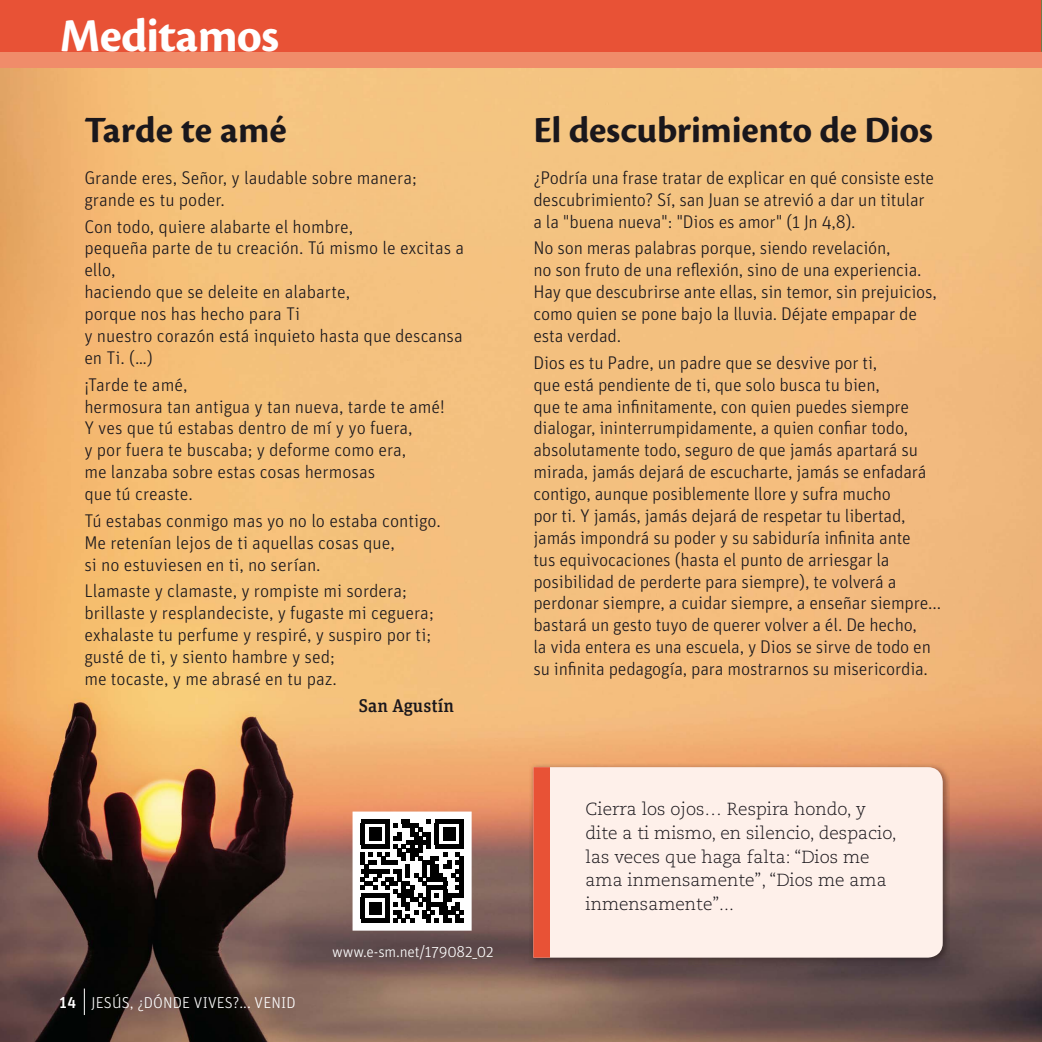
<style>
.page{position:relative;width:1042px;height:1042px;background:#fff}
.page>*{position:absolute;margin:0;border:0;box-sizing:border-box;transform-origin:0 0}
.t1{font:700 49px "Cronos Pro";letter-spacing:-.015em;color:#fff}
.t2{font:700 38.5px "Cronos Pro";letter-spacing:-.01em;color:#1a171c}
.t3{font:300 18.38px/21.9px "Unit Pro";letter-spacing:-.01em;color:#1a171c}
.t4{font:500 18.38px "Unit Slab Pro";color:#1a171c}
.t5{font:300 17.5px/23.6px "Caecilia LT Std";color:#1a171c}
.t6{font:300 15.75px "Unit Pro";letter-spacing:.01em;color:#fff}
.t7{font:300 15.75px "Unit Pro";letter-spacing:-.01em;color:#fff}
.s1{font-weight:500}
</style>
<div class="page">
<img style="left:0;top:68px;width:1042px;height:974px">
<svg style="left:84px;top:988px;width:1px;height:27px"></svg>
<div style="left:0;top:39px;width:1042px;height:29px;background:#f08c6a"></div>
<div style="left:0;top:0;width:1042px;height:52px;background:#e85236"></div>
<img style="left:529px;top:763px;width:421px;height:202px">
<div style="left:550px;top:767px;width:393px;height:190px;background:#fef0ea"></div>
<div style="left:533px;top:767px;width:17px;height:190px;background:#e85236"></div>
<div style="left:353px;top:812px;width:118px;height:118px;background:#fff"></div>
<svg style="left:360px;top:819px;width:104px;height:103px"></svg>
<div style="left:352px;top:811px;width:120px;height:119px;border:2px solid #fff"></div>
<h1 class="t1" style="left:60px;top:17px;width:221px">Meditamos</h1>
<h2 class="t2" style="left:84px;top:116px;width:204px">Tarde te amé</h2>
<p class="t3" style="left:84px;top:168px;width:334px">Grande eres, Señor, y laudable sobre manera; grande es tu poder.</p>
<p class="t3" style="left:84px;top:217px;width:381px">Con todo, quiere alabarte el hombre,<br>pequeña parte de tu creación. Tú mismo le excitas a ello,<br>haciendo que se deleite en alabarte,<br>porque nos has hecho para Ti<br>y nuestro corazón está inquieto hasta que descansa en Ti. (…)</p>
<p class="t3" style="left:84px;top:375px;width:362px">¡Tarde te amé,<br>hermosura tan antigua y tan nueva, tarde te amé!<br>Y ves que tú estabas dentro de mí y yo fuera,<br>y por fuera te buscaba; y deforme como era,<br>me lanzaba sobre estas cosas hermosas<br>que tú creaste.</p>
<p class="t3" style="left:84px;top:511px;width:358px">Tú estabas conmigo mas yo no lo estaba contigo.<br>Me retenían lejos de ti aquellas cosas que,<br>si no estuviesen en ti, no serían.</p>
<p class="t3" style="left:84px;top:582px;width:351px">Llamaste y clamaste, y rompiste mi sordera; brillaste y resplandeciste, y fugaste mi ceguera; exhalaste tu perfume y respiré, y suspiro por ti; gusté de ti, y siento hambre y sed;<br>me tocaste, y me abrasé en tu paz.</p>
<p class="t4" style="left:359px;top:694px;width:97px">San Agustín</p>
<p class="t6" style="left:59px;top:997px;width:238px"><span class="s1">14</span> JESÚS, ¿DÓNDE VIVES?... VENID</p>
<p class="t7" style="left:332px;top:946px;width:163px">www.e-sm.net/179082_02</p>
<h2 class="t2" style="left:533px;top:116px;width:401px">El descubrimiento de Dios</h2>
<p class="t3" style="left:533px;top:168px;width:402px">¿Podría una frase tratar de explicar en qué consiste este descubrimiento? Sí, san Juan se atrevió a dar un titular a la "buena nueva": "Dios es amor" (1 Jn 4,8).</p>
<p class="t3" style="left:533px;top:239px;width:405px">No son meras palabras porque, siendo revelación,<br>no son fruto de una reflexión, sino de una experiencia.<br>Hay que descubrirse ante ellas, sin temor, sin prejuicios, como quien se pone bajo la lluvia. Déjate empapar de esta verdad.</p>
<p class="t3" style="left:533px;top:353px;width:409px">Dios es tu Padre, un padre que se desvive por ti,<br>que está pendiente de ti, que solo busca tu bien,<br>que te ama infinitamente, con quien puedes siempre dialogar, ininterrumpidamente, a quien confiar todo, absolutamente todo, seguro de que jamás apartará su mirada, jamás dejará de escucharte, jamás se enfadará contigo, aunque posiblemente llore y sufra mucho<br>por ti. Y jamás, jamás dejará de respetar tu libertad, jamás impondrá su poder y su sabiduría infinita ante<br>tus equivocaciones (hasta el punto de arriesgar la posibilidad de perderte para siempre), te volverá a perdonar siempre, a cuidar siempre, a enseñar siempre... bastará un gesto tuyo de querer volver a él. De hecho,<br>la vida entera es una escuela, y Dios se sirve de todo en su infinita pedagogía, para mostrarnos su misericordia.</p>
<p class="t5" style="left:585px;top:799px;width:313px">Cierra los ojos… Respira hondo, y dite a ti mismo, en silencio, despacio, las veces que haga falta: “Dios me ama inmensamente”, “Dios me ama inmensamente”...</p>
</div>
